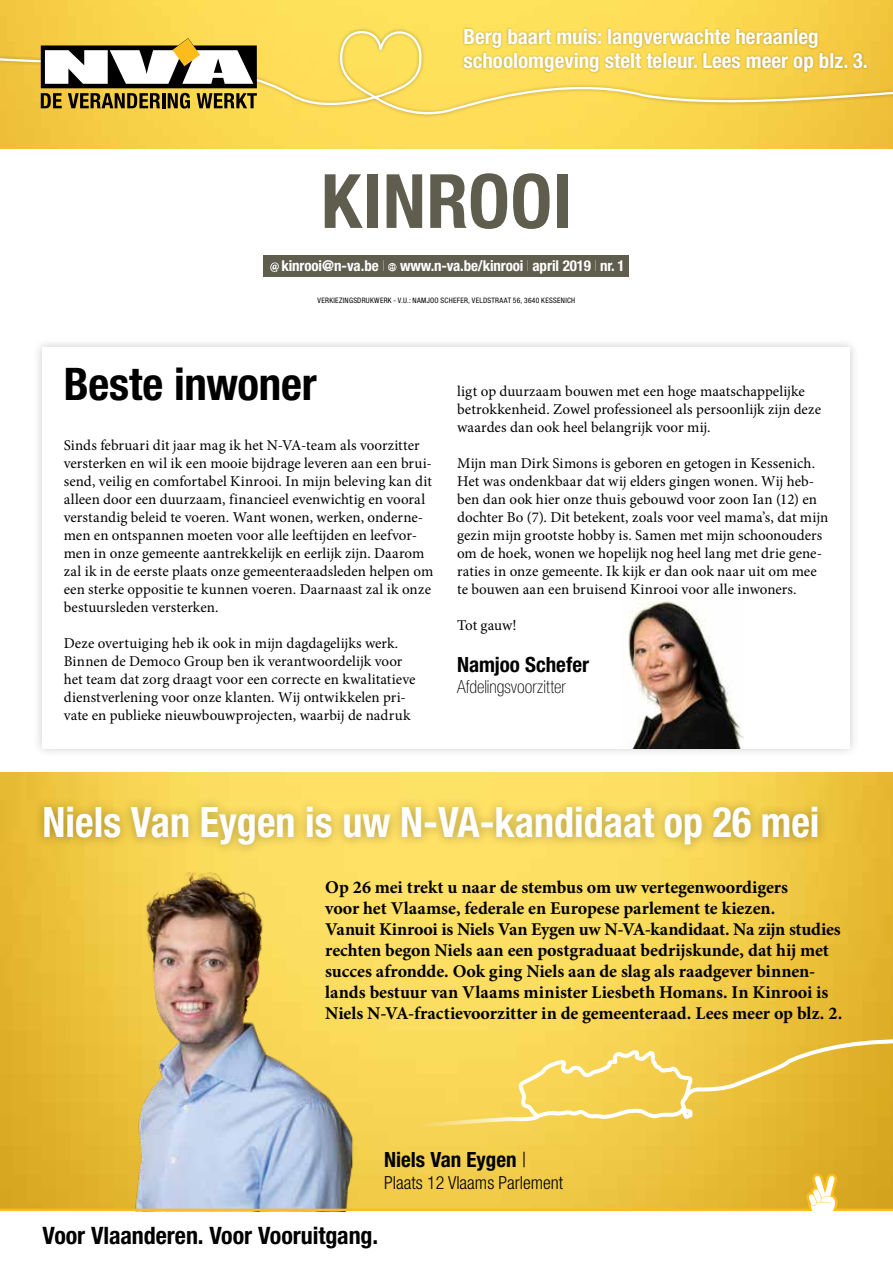
<style>
.page{position:relative;width:893px;height:1263px;background:#fff}
.page>*{position:absolute;margin:0;border:0;box-sizing:border-box;transform-origin:0 0}
.t1{font:700 condensed 75px "Helvetica Neue LT Std";letter-spacing:.005em;color:#5e5d4e}
.t2{font:700 condensed 45px "Helvetica Neue LT Std";letter-spacing:-.005em;color:#000}
.t3{font:700 condensed 42px "Helvetica Neue LT Std";color:#fff;scale:.95 1}
.t4{font:700 condensed 24px "Helvetica Neue LT Std";letter-spacing:-.005em;color:#000}
.t5{font:700 condensed 21px/24px "Helvetica Neue LT Std";color:#fff}
.t6{font:700 condensed 21px "Helvetica Neue LT Std";color:#000}
.t7{font:700 18px/21px "Minion Pro";letter-spacing:-.005em;color:#000}
.t8{font:300 condensed 18px "Helvetica Neue LT Std";color:#000}
.t9{font:100 condensed 18px "Helvetica Neue LT Std";color:#000}
.t10{font:15px/18px "Minion Pro";color:#000}
.t11{font:700 condensed 15px "Helvetica Neue LT Std";letter-spacing:-.01em;color:#fff}
.t12{font:condensed 7.5px "Helvetica Neue LT Std";letter-spacing:.035em;color:#000}
.s1{font-weight:200}
.s2{font-weight:300}
</style>
<div class="page">
<img style="left:0;top:0;width:893px;height:149px">
<div style="left:264px;top:255px;width:365px;height:21px;background:#5e5d4e"></div>
<svg style="left:270px;top:262px;width:9px;height:10px"></svg>
<svg style="left:388px;top:263px;width:8px;height:8px"></svg>
<svg style="left:0;top:30px;width:893px;height:89px;background:#f8d656"></svg>
<div style="left:462px;top:27px;width:407px;height:47px;background:#000;opacity:.3"></div>
<svg style="left:41px;top:38px;width:216px;height:71px"></svg>
<img style="left:0;top:773px;width:893px;height:400px">
<svg style="left:20px;top:1038px;width:873px;height:102px;background:#efc94d"></svg>
<div style="left:34px;top:796px;width:794px;height:60px;background:#000;opacity:.3"></div>
<img style="left:51px;top:869px;width:324px;height:304px">
<div style="left:33px;top:337px;width:827px;height:421px;background:#000;opacity:.2"></div>
<div style="left:43px;top:347px;width:807px;height:401px;background:#fff"></div>
<img style="left:628px;top:601px;width:115px;height:147px">
<svg style="left:0;top:1173px;width:893px;height:38px;background:#dbbd5c"></svg>
<h3 class="t5" style="left:463px;top:25px;width:406px">Berg baart muis: langverwachte heraanleg schoolomgeving stelt teleur. Lees meer op blz. 3.</h3>
<h1 class="t1" style="left:321px;top:156px;width:252px">KINROOI</h1>
<p class="t11" style="left:281px;top:257px;width:345px">kinrooi@n-va.be <span class="s1">I</span> www.n-va.be/kinrooi <span class="s1">I</span> april 2019 <span class="s1">I</span> nr. 1</p>
<p class="t12" style="left:318px;top:296px;width:259px">VERKIEZINGSDRUKWERK - V.U.: NAMJOO SCHEFER, VELDSTRAAT 56, 3640 KESSENICH</p>
<h2 class="t2" style="left:64px;top:357px;width:254px">Beste inwoner</h2>
<p class="t10" style="left:64px;top:436px;width:371px">Sinds februari dit jaar mag ik het N-VA-team als voorzitter versterken en wil ik een mooie bijdrage leveren aan een brui&shy;send, veilig en comfortabel Kinrooi. In mijn beleving kan dit alleen door een duurzaam, financieel evenwichtig en vooral verstandig beleid te voeren. Want wonen, werken, onderne&shy;men en ontspannen moeten voor alle leeftijden en leefvor&shy;men in onze gemeente aantrekkelijk en eerlijk zijn. Daarom zal ik in de eerste plaats onze gemeenteraadsleden helpen om een sterke oppositie te kunnen voeren. Daarnaast zal ik onze bestuursleden versterken.</p>
<p class="t10" style="left:64px;top:634px;width:353px">Deze overtuiging heb ik ook in mijn dagdagelijks werk.<br>Binnen de Democo Group ben ik verantwoordelijk voor het team dat zorg draagt voor een correcte en kwalitatieve dienstverlening voor onze klanten. Wij ontwikkelen pri&shy;vate en publieke nieuwbouwprojecten, waarbij de nadruk</p>
<p class="t10" style="left:457px;top:382px;width:365px">ligt op duurzaam bouwen met een hoge maatschappelijke betrokkenheid. Zowel professioneel als persoonlijk zijn deze waardes dan ook heel belangrijk voor mij.</p>
<p class="t10" style="left:457px;top:454px;width:373px">Mijn man Dirk Simons is geboren en getogen in Kessenich.<br>Het was ondenkbaar dat wij elders gingen wonen. Wij heb&shy;ben dan ook hier onze thuis gebouwd voor zoon Ian (12) en dochter Bo (7). Dit betekent, zoals voor veel mama’s, dat mijn gezin mijn grootste hobby is. Samen met mijn schoonouders om de hoek, wonen we hopelijk nog heel lang met drie gene&shy;raties in onze gemeente. Ik kijk er dan ook naar uit om mee te bouwen aan een bruisend Kinrooi voor alle inwoners.</p>
<p class="t10" style="left:457px;top:616px;width:61px">Tot gauw!</p>
<h3 class="t6" style="left:457px;top:652px;width:133px">Namjoo Schefer</h3>
<p class="t9" style="left:457px;top:677px;width:110px">Afdelingsvoorzitter</p>
<h3 class="t3" style="left:43px;top:797px;width:819px">Niels Van Eygen is uw N-VA-kandidaat op 26 mei</h3>
<p class="t7" style="left:325px;top:876px;width:519px">Op 26 mei trekt u naar de stembus om uw vertegenwoordigers<br>voor het Vlaamse, federale en Europese parlement te kiezen.<br>Vanuit Kinrooi is Niels Van Eygen uw N-VA-kandidaat. Na zijn studies rechten begon Niels aan een postgraduaat bedrijskunde, dat hij met succes afrondde. Ook ging Niels aan de slag als raadgever binnen&shy;lands bestuur van Vlaams minister Liesbeth Homans. In Kinrooi is Niels N-VA-fractievoorzitter in de gemeenteraad. Lees meer op blz. 2.</p>
<h3 class="t6" style="left:384px;top:1147px;width:144px">Niels Van Eygen <span class="s2">|</span></h3>
<p class="t8" style="left:384px;top:1172px;width:181px">Plaats 12 Vlaams Parlement</p>
<h3 class="t4" style="left:43px;top:1221px;width:337px">Voor Vlaanderen. Voor Vooruitgang.</h3>
</div>
